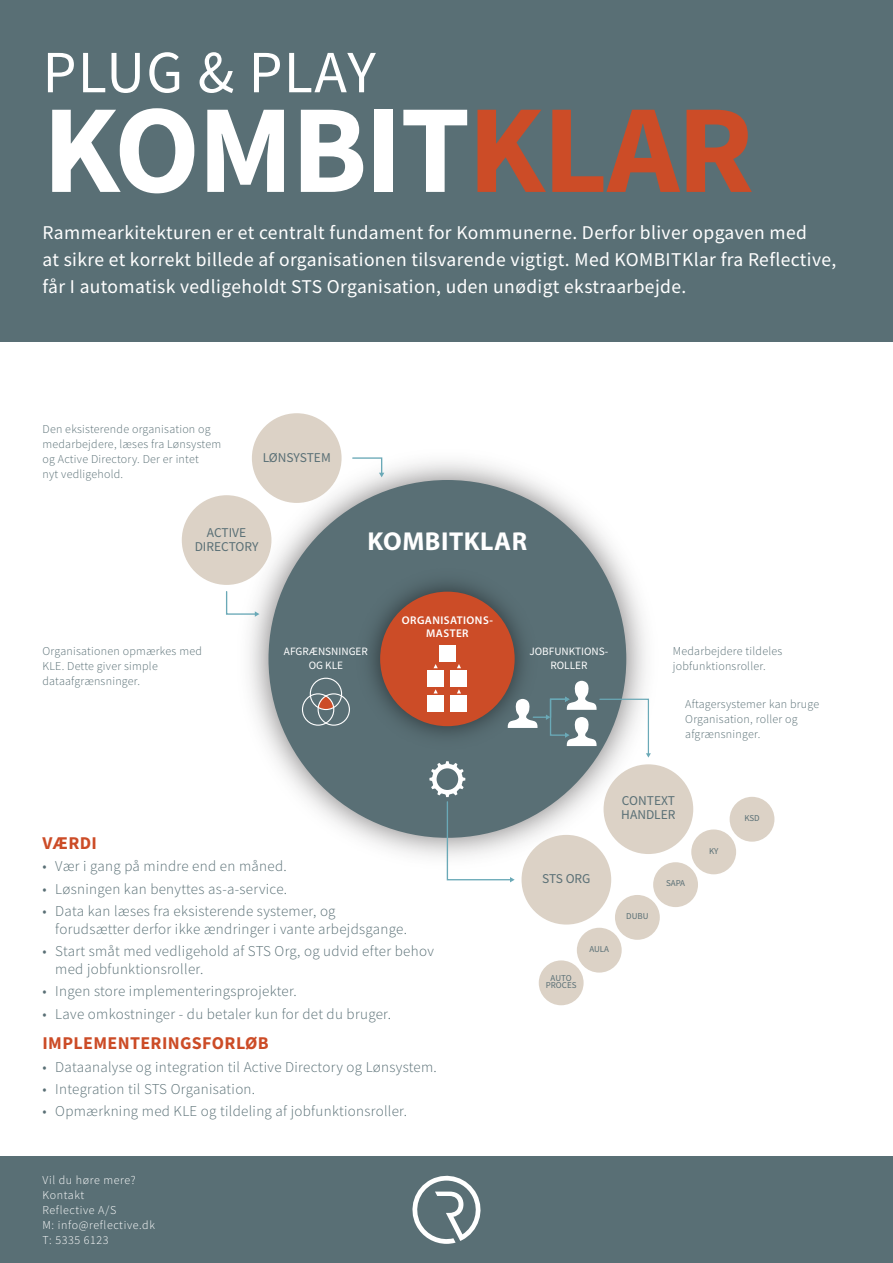
<style>
.page{position:relative;width:893px;height:1263px;background:#fff}
.page>*{position:absolute;margin:0;border:0;box-sizing:border-box;transform-origin:0 0}
.t1{font:700 126px "Source Sans Pro";letter-spacing:-.02em;color:#fff}
.t2{font:60px "Source Sans Pro";letter-spacing:.02em;color:#fff}
.t3{font:700 25.95px "Myriad Pro";letter-spacing:.02em;color:#fff}
.t4{font:19.5px/27px "Source Sans Pro";letter-spacing:.02em;color:#fff}
.t5{font:700 18px "Source Sans Pro";letter-spacing:.02em;color:#cc4c27}
.t6{font:300 15px/18px "Source Sans Pro";letter-spacing:.02em;color:#596f75}
.t7{font:13.5px/14.2px "Source Sans Pro";color:#596f75}
.t8{font:300 12px/15px "Source Sans Pro";letter-spacing:.02em;color:#596f75}
.t9{font:300 12px/15px "Source Sans Pro";letter-spacing:.05em;color:#fff}
.t10{font:11.25px/13.5px "Source Sans Pro";color:#fff;text-align:center}
.t11{font:600 11.25px/12.6px "Myriad Pro";letter-spacing:.04em;color:#fff;text-align:center}
.t12{font:9px/7.1px "Source Sans Pro";color:#596f75;text-align:center}
.s1{color:#cc4c27}
</style>
<div class="page">
<div style="left:0;top:0;width:893px;height:341px;background:#596f75"></div>
<div style="left:0;top:1157px;width:893px;height:106px;background:#596f75"></div>
<svg style="left:412px;top:1175px;width:69px;height:69px"></svg>
<img style="left:233px;top:440px;width:434px;height:416px">
<div style="left:268px;top:480px;width:358px;height:358px;background:#596f75;border-radius:50%"></div>
<img style="left:348px;top:582px;width:176px;height:152px">
<div style="left:380px;top:592px;width:135px;height:134px;background:#cc4c27;border-radius:50%"></div>
<div style="left:252px;top:413px;width:90px;height:90px;background:#dcd2c6;border-radius:50%"></div>
<div style="left:521px;top:835px;width:90px;height:89px;background:#dcd2c6;border-radius:50%"></div>
<div style="left:539px;top:960px;width:45px;height:45px;background:#dcd2c6;border-radius:50%"></div>
<div style="left:577px;top:928px;width:45px;height:44px;background:#dcd2c6;border-radius:50%"></div>
<div style="left:615px;top:895px;width:45px;height:45px;background:#dcd2c6;border-radius:50%"></div>
<div style="left:653px;top:862px;width:45px;height:45px;background:#dcd2c6;border-radius:50%"></div>
<div style="left:691px;top:829px;width:45px;height:45px;background:#dcd2c6;border-radius:50%"></div>
<div style="left:730px;top:797px;width:44px;height:45px;background:#dcd2c6;border-radius:50%"></div>
<div style="left:604px;top:764px;width:89px;height:90px;background:#dcd2c6;border-radius:50%"></div>
<div style="left:182px;top:495px;width:89px;height:90px;background:#dcd2c6;border-radius:50%"></div>
<svg style="left:318px;top:696px;width:16px;height:12px"></svg>
<div style="left:302px;top:693px;width:32px;height:33px;border:1px solid #fff;border-radius:50%"></div>
<div style="left:318px;top:693px;width:32px;height:33px;border:1px solid #fff;border-radius:50%"></div>
<div style="left:310px;top:678px;width:32px;height:32px;border:1px solid #fff;border-radius:50%"></div>
<svg style="left:457px;top:664px;width:4px;height:4px"></svg>
<div style="left:439px;top:645px;width:17px;height:17px;background:#fff"></div>
<div style="left:451px;top:670px;width:16px;height:17px;background:#fff"></div>
<div style="left:427px;top:670px;width:17px;height:17px;background:#fff"></div>
<div style="left:427px;top:695px;width:17px;height:17px;background:#fff"></div>
<svg style="left:226px;top:590px;width:33px;height:27px"></svg>
<svg style="left:351px;top:457px;width:33px;height:20px"></svg>
<svg style="left:429px;top:681px;width:222px;height:201px"></svg>
<h2 class="t2" style="left:43px;top:34px;width:335px">PLUG &amp; PLAY</h2>
<h1 class="t1" style="left:43px;top:65px;width:713px">KOMBIT<span class="s1">KLAR</span></h1>
<p class="t4" style="left:43px;top:219px;width:795px">Rammearkitekturen er et centralt fundament for Kommunerne. Derfor bliver opgaven med<br>at sikre et korrekt billede af organisationen tilsvarende vigtigt. Med KOMBITKlar fra Reflective, får I automatisk vedligeholdt STS Organisation, uden unødigt ekstraarbejde.</p>
<p class="t8" style="left:43px;top:422px;width:180px">Den eksisterende organisation og medarbejdere, læses fra Lønsystem og Active Directory. Der er intet<br>nyt vedligehold.</p>
<p class="t7" style="left:263px;top:450px;width:69px">LØNSYSTEM</p>
<p class="t7" style="left:195px;top:525px;width:65px;text-align:center">ACTIVE<br>DIRECTORY</p>
<h3 class="t3" style="left:368px;top:524px;width:161px">KOMBITKLAR</h3>
<p class="t11" style="left:402px;top:614px;width:93px">ORGANISATIONS-<br>MASTER</p>
<p class="t8" style="left:43px;top:644px;width:161px">Organisationen opmærkes med<br>KLE. Dette giver simple dataafgrænsninger.</p>
<p class="t8" style="left:673px;top:644px;width:111px">Medarbejdere tildeles jobfunktionsroller.</p>
<p class="t8" style="left:685px;top:696px;width:135px">Aftagersystemer kan bruge<br>Organisation, roller og afgrænsninger.</p>
<p class="t10" style="left:284px;top:645px;width:85px">AFGRÆNSNINGER<br>OG KLE</p>
<p class="t10" style="left:529px;top:645px;width:81px">JOBFUNKTIONS-<br>ROLLER</p>
<p class="t5" style="left:43px;top:831px;width:56px">VÆRDI</p>
<p class="t6" style="left:43px;top:857px;width:246px">• Vær i gang på mindre end en måned.</p>
<p class="t6" style="left:43px;top:880px;width:246px">• Løsningen kan benyttes as-a-service.</p>
<p class="t6" style="left:55px;top:902px;width:353px;text-indent:-13px">• Data kan læses fra eksisterende systemer, og forudsætter derfor ikke ændringer i vante arbejdsgange.</p>
<p class="t6" style="left:55px;top:942px;width:380px;text-indent:-13px">• Start småt med vedligehold af STS Org, og udvid efter behov med jobfunktionsroller.</p>
<p class="t6" style="left:43px;top:982px;width:256px">• Ingen store implementeringsprojekter.</p>
<p class="t6" style="left:43px;top:1005px;width:350px">• Lave omkostninger - du betaler kun for det du bruger.</p>
<p class="t5" style="left:43px;top:1031px;width:228px">IMPLEMENTERINGSFORLØB</p>
<p class="t6" style="left:43px;top:1058px;width:396px">• Dataanalyse og integration til Active Directory og Lønsystem.</p>
<p class="t6" style="left:43px;top:1080px;width:214px">• Integration til STS Organisation.</p>
<p class="t6" style="left:43px;top:1102px;width:366px">• Opmærkning med KLE og tildeling af jobfunktionsroller.</p>
<p class="t9" style="left:43px;top:1173px;width:114px">Vil du høre mere?<br>Kontakt<br>Reflective A/S<br>M: info@reflective.dk<br>T: 5335 6123</p>
<p class="t7" style="left:621px;top:793px;width:56px">CONTEXT<br>HANDLER</p>
<p class="t7" style="left:542px;top:872px;width:50px">STS ORG</p>
<p class="t12" style="left:546px;top:974px;width:32px">AUTO<br>PROCES</p>
<p class="t12" style="left:589px;top:945px;width:21px">AULA</p>
<p class="t12" style="left:626px;top:913px;width:24px">DUBU</p>
<p class="t12" style="left:666px;top:880px;width:21px">SAPA</p>
<p class="t12" style="left:709px;top:847px;width:11px">KY</p>
<p class="t12" style="left:744px;top:814px;width:17px">KSD</p>
</div>
